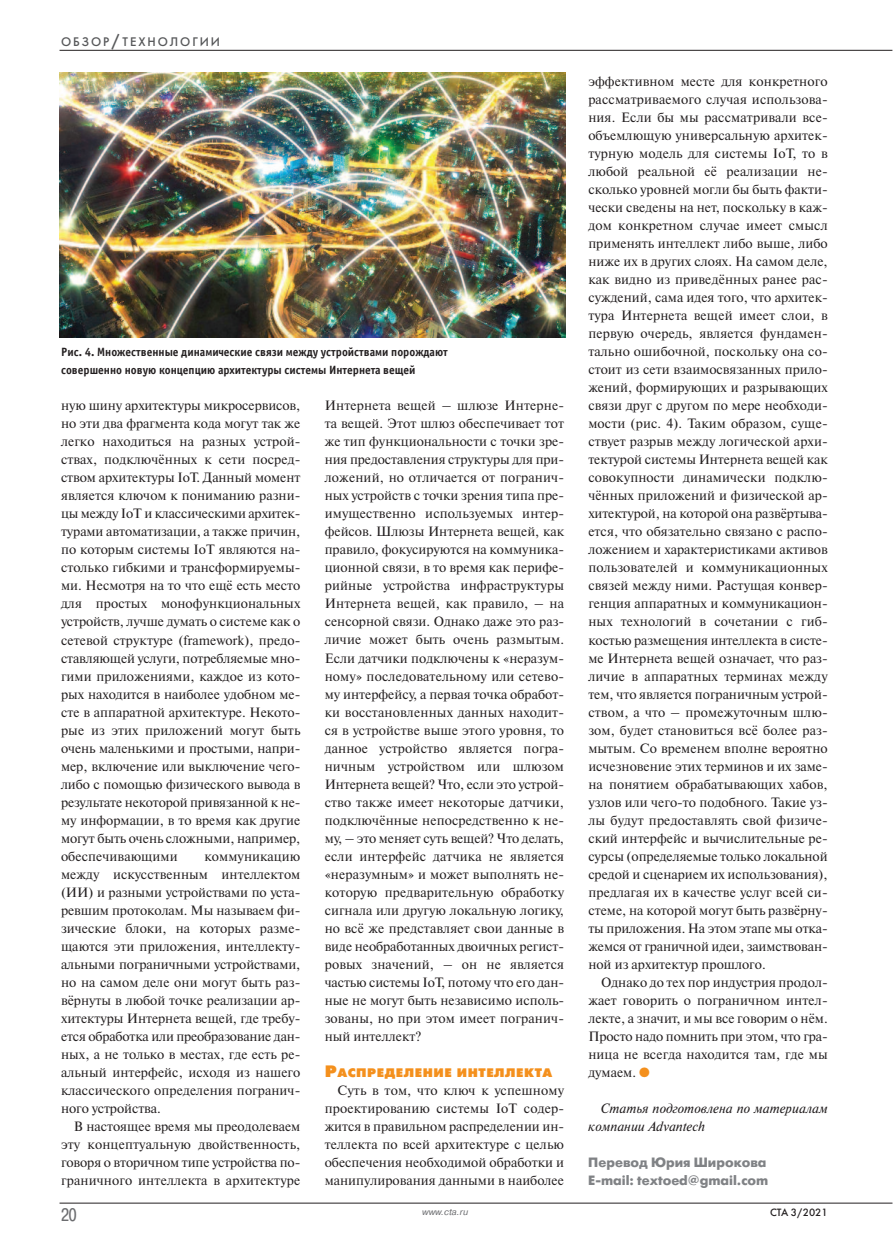
<style>
.page{position:relative;width:893px;height:1251px;background:#fff}
.page>*{position:absolute;margin:0;border:0;box-sizing:border-box;transform-origin:0 0}
.t1{font:18px "Pragmatica Cond C";color:#6c6d70}
.t2{font:13.5px/18px "Newton C";color:#231f20;text-align:justify}
.t3{font:italic 13.5px/18px "Newton C";letter-spacing:.005em;color:#231f20}
.t4{font:700 13.5px/18px "Futura Futuris C";color:#808285}
.t5{font:12.3px "Futura Futuris Black C";letter-spacing:.045em;color:#f4901d}
.t6{font:12.3px "Futura Futuris C";letter-spacing:.155em;color:#57585a}
.t7{font:12px/18px "Officina Sans Bold C";color:#231f20;scale:.95 1}
.t8{font:10.5px "Futura Futuris C";color:#231f20}
.t9{font:italic 9px "Pragmatica C";color:#6c6d70}
.s1{font-size:16.5px}
.s2{color:#f4901d}
</style>
<div class="page">
<hr style="left:60px;top:1202px;width:832px;height:1px;background:#231f20">
<hr style="left:60px;top:50px;width:832px;height:1px;background:#231f20">
<img style="left:60px;top:72px;width:506px;height:265px">
<p class="t6" style="left:61px;top:34px;width:161px">обзор<span class="s1">/</span>ТехНологИИ</p>
<p class="t7" style="left:61px;top:344px;width:409px">Рис. 4. Множественные динамические связи между устройствами порождают совершенно новую концепцию архитектуры системы Интернета вещей</p>
<p class="t2" style="left:61px;top:396px;width:241px">ную шину архитектуры микросервисов, но эти два фрагмента кода могут так же легко находиться на разных устрой&shy;ствах, подключённых к сети посред&shy;ством архитектуры IoT. Данный момент является ключом к пониманию разни&shy;цы между IoT и классическими архитек&shy;турами автоматизации, а также причин, по которым системы IoT являются на&shy;столько гибкими и трансформируемы&shy;ми. Несмотря на то что ещё есть место для простых монофункциональных устройств, лучше думать о системе как о сетевой структуре (framework), предо&shy;ставляющей услуги, потребляемые мно&shy;гими приложениями, каждое из кото&shy;рых находится в наиболее удобном ме&shy;сте в аппаратной архитектуре. Некото&shy;рые из этих приложений могут быть очень маленькими и простыми, напри&shy;мер, включение или выключение чего&shy;либо с помощью физического вывода в результате некоторой привязанной к не&shy;му информации, в то время как другие могут быть очень сложными, например, обеспечивающими</p>
<p class="t2" style="left:61px;top:846px;width:241px;text-indent:143px">коммуникацию между искусственным интеллектом (ИИ) и разными устройствами по уста&shy;ревшим протоколам. Мы называем фи&shy;зические блоки, на которых разме&shy;щаются эти приложения, интеллекту&shy;альными пограничными устройствами, но на самом деле они могут быть раз&shy;вёрнуты в любой точке реализации ар&shy;хитектуры Интернета вещей, где требу&shy;ется обработка или преобразование дан&shy;ных, а не только в местах, где есть ре&shy;альный интерфейс, исходя из нашего классического определения погранич&shy;ного устройства.</p>
<p class="t2" style="left:61px;top:1116px;width:241px;text-indent:13px">В настоящее время мы преодолеваем эту концептуальную двойственность, говоря о вторичном типе устройства по&shy;граничного интеллекта в архитектуре</p>
<p class="t2" style="left:325px;top:396px;width:241px">Интернета вещей – шлюзе Интерне&shy;та вещей. Этот шлюз обеспечивает тот же тип функциональности с точки зре&shy;ния предоставления структуры для при&shy;ложений, но отличается от погранич&shy;ных устройств с точки зрения типа пре&shy;имущественно используемых интер&shy;фейсов. Шлюзы Интернета вещей, как правило, фокусируются на коммуника&shy;ционной связи, в то время как перифе&shy;рийные устройства инфраструктуры Интернета вещей, как правило, – на сенсорной связи. Однако даже это раз&shy;личие может быть очень размытым.<br>Если датчики подключены к «неразум&shy;ному» последовательному или сетево&shy;му интерфейсу, а первая точка обработ&shy;ки восстановленных данных находит&shy;ся в устройстве выше этого уровня, то данное устройство является погра&shy;ничным устройством или шлюзом Интернета вещей? Что, если это устрой&shy;ство также имеет некоторые датчики, подключённые непосредственно к не&shy;му, – это меняет суть вещей? Что делать, если интерфейс датчика не является «неразумным» и может выполнять не&shy;которую предварительную обработку сигнала или другую локальную логику, но всё же представляет свои данные в виде необработанных двоичных регист&shy;ровых значений, – он не является частью системы IoT, потому что его дан&shy;ные не могут быть независимо исполь&shy;зованы, но при этом имеет погранич&shy;ный интеллект?</p>
<p class="t5" style="left:325px;top:1065px;width:229px"><span class="s1">р</span>аспределение инТеллекТа</p>
<p class="t2" style="left:325px;top:1080px;width:241px;text-indent:13px">Суть в том, что ключ к успешному проектированию системы IoT содер&shy;жится в правильном распределении ин&shy;теллекта по всей архитектуре с целью обеспечения необходимой обработки и манипулирования данными в наиболее</p>
<h1 class="t1" style="left:61px;top:1203px;width:17px">20</h1>
<p class="t9" style="left:422px;top:1206px;width:48px">www.cta.ru</p>
<p class="t2" style="left:588px;top:72px;width:241px">эффективном месте для конкретного рассматриваемого случая использова&shy;ния. Если бы мы рассматривали все&shy;объемлющую универсальную архитек&shy;турную модель для системы IoT, то в любой реальной её реализации не&shy;сколько уровней могли бы быть факти&shy;чески сведены на нет, поскольку в каж&shy;дом конкретном случае имеет смысл применять интеллект либо выше, либо ниже их в других слоях. На самом деле, как видно из приведённых ранее рас&shy;суждений, сама идея того, что архитек&shy;тура Интернета вещей имеет слои, в первую очередь, является фундамен&shy;тально ошибочной, поскольку она со&shy;стоит из сети взаимосвязанных прило&shy;жений, формирующих и разрывающих связи друг с другом по мере необходи&shy;мости (рис. 4). Таким образом, суще&shy;ствует разрыв между логической архи&shy;тектурой системы Интернета вещей как совокупности динамически подклю&shy;чённых приложений и физической ар&shy;хитектурой, на которой она развёртыва&shy;ется, что обязательно связано с распо&shy;ложением и характеристиками активов пользователей и коммуникационных связей между ними. Растущая конвер&shy;генция аппаратных и коммуникацион&shy;ных технологий в сочетании с гиб&shy;костью размещения интеллекта в систе&shy;ме Интернета вещей означает, что раз&shy;личие в аппаратных терминах между тем, что является пограничным устрой&shy;ством, а что – промежуточным шлю&shy;зом, будет становиться всё более раз&shy;мытым. Со временем вполне вероятно исчезновение этих терминов и их заме&shy;на понятием обрабатывающих хабов, узлов или чего-то подобного. Такие уз&shy;лы будут предоставлять свой физиче&shy;ский интерфейс и вычислительные ре&shy;сурсы (определяемые только локальной средой и сценарием их использования), предлагая их в качестве услуг всей си&shy;стеме, на которой могут быть развёрну&shy;ты приложения. На этом этапе мы отка&shy;жемся от граничной идеи, заимствован&shy;ной из архитектур прошлого.</p>
<p class="t2" style="left:588px;top:972px;width:241px;text-indent:13px">Однако до тех пор индустрия продол&shy;жает говорить о пограничном интел&shy;лекте, а значит, и мы все говорим о нём.<br>Просто надо помнить при этом, что гра&shy;ница не всегда находится там, где мы думаем. <span class="s2">●</span></p>
<p class="t3" style="left:588px;top:1098px;width:241px;text-indent:13px">Статья подготовлена по материалам компании Advantech</p>
<p class="t4" style="left:588px;top:1152px;width:181px">Перевод Юрия Широкова<br>E-mail: textoed@gmail.com</p>
<p class="t8" style="left:770px;top:1206px;width:59px">СТА 3/2021</p>
</div>
